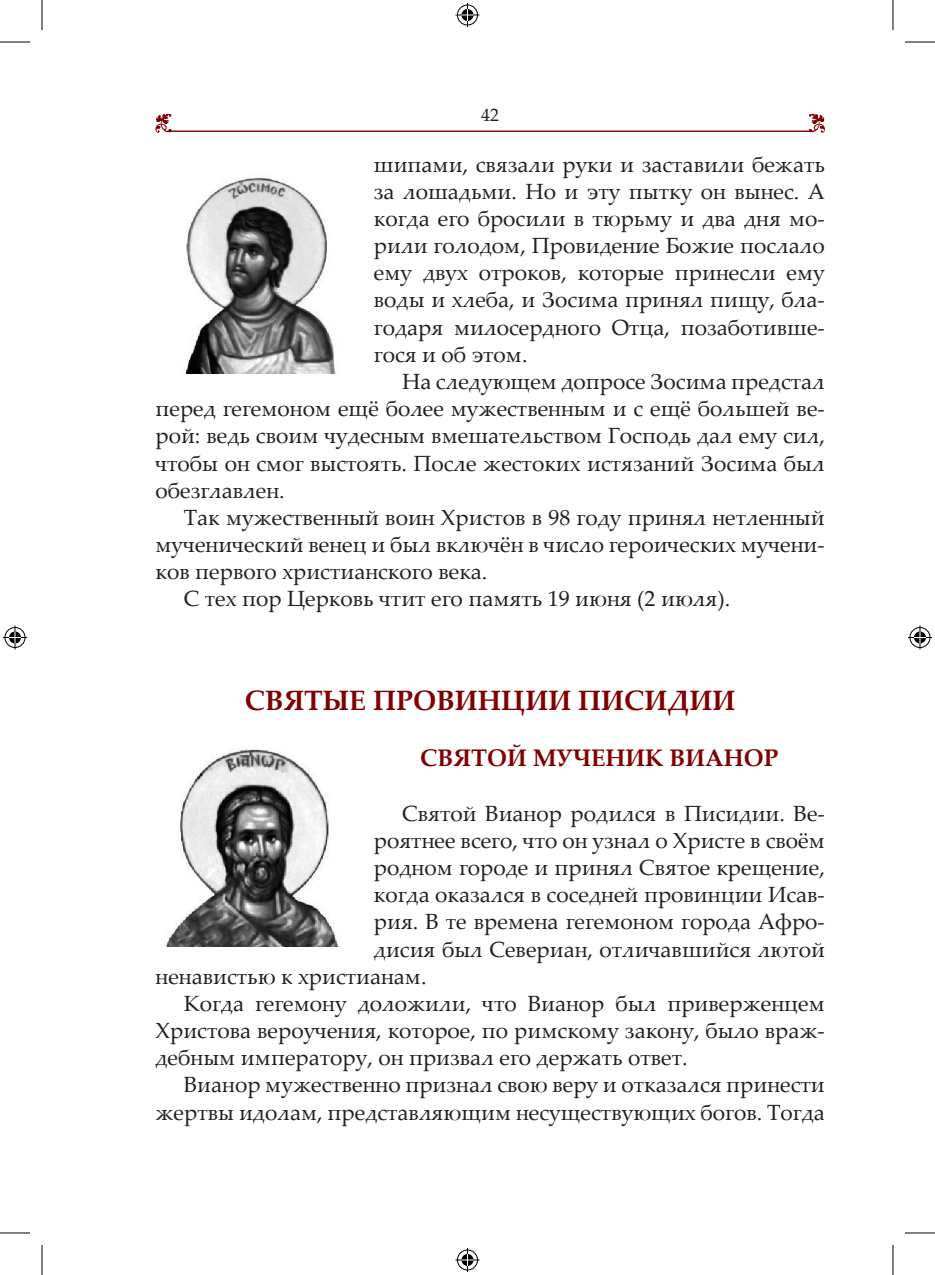
<style>
.page{position:relative;width:935px;height:1275px;background:#fff}
.page>*{position:absolute;margin:0;border:0;box-sizing:border-box;transform-origin:0 0}
.t1{font:700 28px "Palatino Linotype";color:#800000}
.t2{font:700 24px "Palatino Linotype";color:#800000}
.t3{font:22px/27.2px "Palatino Linotype";color:#231f20;text-align:justify}
.t4{font:18px "Palatino Linotype";color:#231f20}
</style>
<div class="page">
<hr style="left:171px;top:130px;width:638px;height:2px;background:#800000">
<svg style="left:155px;top:114px;width:16px;height:19px"></svg>
<svg style="left:808px;top:114px;width:16px;height:19px"></svg>
<img style="left:185px;top:178px;width:151px;height:196px">
<img style="left:166px;top:748px;width:173px;height:198px">
<hr style="left:0;top:42px;width:30px;height:1px;background:#000">
<hr style="left:904px;top:42px;width:30px;height:1px;background:#000">
<hr style="left:0;top:1232px;width:30px;height:1px;background:#000">
<hr style="left:904px;top:1232px;width:30px;height:1px;background:#000">
<hr style="left:42px;top:0;width:1px;height:30px;background:#000">
<hr style="left:42px;top:1245px;width:1px;height:30px;background:#000">
<hr style="left:892px;top:0;width:1px;height:30px;background:#000">
<hr style="left:892px;top:1245px;width:1px;height:30px;background:#000">
<svg style="left:455px;top:3px;width:24px;height:24px"></svg>
<svg style="left:455px;top:1248px;width:24px;height:24px"></svg>
<svg style="left:3px;top:625px;width:24px;height:24px"></svg>
<svg style="left:908px;top:625px;width:23px;height:24px"></svg>
<p class="t4" style="left:481px;top:102px;width:19px">42</p>
<p class="t3" style="left:374px;top:150px;width:452px">шипами, связали руки и заставили бежать за лошадьми. Но и эту пытку он вынес. А когда его бросили в тюрьму и два дня мо&shy;рили голодом, Провидение Божие послало ему двух отроков, которые принесли ему воды и хлеба, и Зосима принял пищу, бла&shy;годаря милосердного Отца, позаботивше&shy;гося и об этом.</p>
<p class="t3" style="left:155px;top:367px;width:671px;text-indent:247px">На следующем допросе Зосима предстал перед гегемоном ещё более мужественным и с ещё большей ве&shy;рой: ведь своим чудесным вмешательством Господь дал ему сил, чтобы он смог выстоять. После жестоких истязаний Зосима был обезглавлен.</p>
<p class="t3" style="left:184px;top:503px;width:642px">Так мужественный воин Христов в 98 году принял нетленный</p>
<p class="t3" style="left:155px;top:530px;width:670px">мученический венец и был включён в число героических мучени-</p>
<p class="t3" style="left:155px;top:557px;width:333px">ков первого христианского века.</p>
<p class="t3" style="left:184px;top:584px;width:548px">С тех пор Церковь чтит его память 19 июня (2 июля).</p>
<p class="t1" style="left:245px;top:680px;width:492px">СВЯТЫЕ ПРОВИНЦИИ ПИСИДИИ</p>
<p class="t2" style="left:420px;top:741px;width:360px">СВЯТОЙ МУЧЕНИК ВИАНОР</p>
<p class="t3" style="left:402px;top:798px;width:424px">Святой Вианор родился в Писидии. Ве-</p>
<p class="t3" style="left:374px;top:826px;width:452px">роятнее всего, что он узнал о Христе в своём</p>
<p class="t3" style="left:374px;top:853px;width:452px">родном городе и принял Святое крещение,</p>
<p class="t3" style="left:374px;top:880px;width:452px">когда оказался в соседней провинции Исав-</p>
<p class="t3" style="left:374px;top:907px;width:452px">рия. В те времена гегемоном города Афро-</p>
<p class="t3" style="left:374px;top:934px;width:452px">дисия был Севериан, отличавшийся лютой</p>
<p class="t3" style="left:155px;top:961px;width:272px">ненавистью к христианам.</p>
<p class="t3" style="left:184px;top:989px;width:642px">Когда гегемону доложили, что Вианор был приверженцем</p>
<p class="t3" style="left:155px;top:1016px;width:670px">Христова вероучения, которое, по римскому закону, было враж-</p>
<p class="t3" style="left:155px;top:1043px;width:533px">дебным императору, он призвал его держать ответ.</p>
<p class="t3" style="left:184px;top:1070px;width:642px">Вианор мужественно признал свою веру и отказался принести</p>
<p class="t3" style="left:155px;top:1097px;width:670px">жертвы идолам, представляющим несуществующих богов. Тогда</p>
</div>
